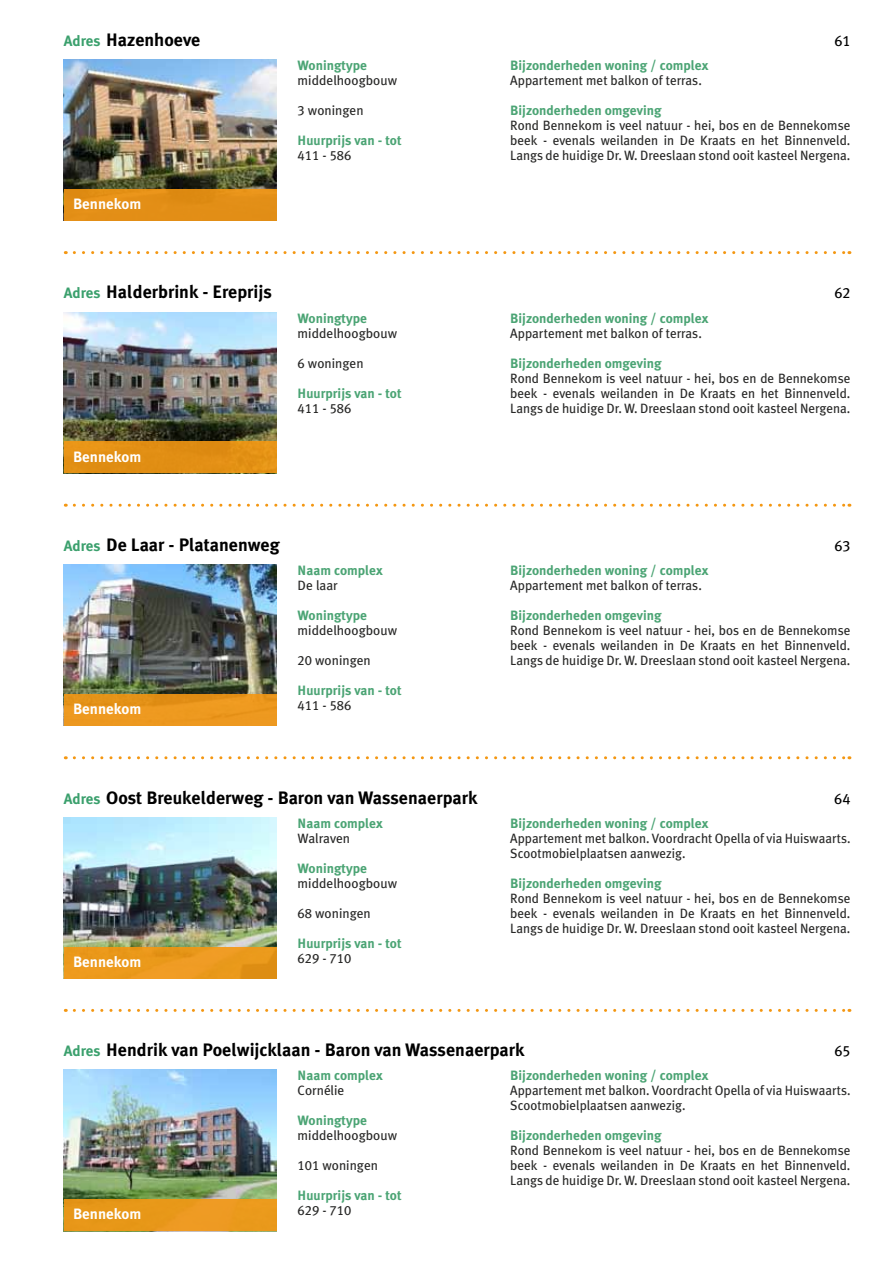
<style>
.page{position:relative;width:893px;height:1263px;background:#fff}
.page>*{position:absolute;margin:0;border:0;box-sizing:border-box;transform-origin:0 0}
.t1{font:700 18px "Meta Plus Lining";color:#000}
.t2{font:700 15px "Meta Plus Lining";color:#fff}
.t3{font:15px "Meta Plus Lining";color:#000}
.t4{font:13.5px/15px "Meta Plus Lining";color:#282827;text-align:justify}
.t5{font:700 13.5px "Meta Plus Lining";color:#4ba474}
.s1{font-size:15px;color:#3ba06d}
</style>
<div class="page">
<svg style="left:74px;top:251px;width:776px;height:3px"></svg>
<svg style="left:74px;top:504px;width:776px;height:3px"></svg>
<svg style="left:74px;top:756px;width:776px;height:3px"></svg>
<svg style="left:74px;top:1009px;width:776px;height:3px"></svg>
<img style="left:64px;top:60px;width:212px;height:129px">
<div style="left:64px;top:189px;width:212px;height:32px;background:#e38e16"></div>
<img style="left:64px;top:312px;width:212px;height:129px">
<div style="left:64px;top:441px;width:212px;height:32px;background:#e28f14"></div>
<img style="left:64px;top:565px;width:212px;height:129px">
<div style="left:64px;top:694px;width:212px;height:32px;background:linear-gradient(to right,#e9961c,#ec971e)"></div>
<img style="left:64px;top:817px;width:212px;height:129px">
<div style="left:64px;top:946px;width:212px;height:32px;background:linear-gradient(to right,#ed9a1d,#e7961b)"></div>
<img style="left:64px;top:1070px;width:212px;height:129px">
<div style="left:64px;top:1199px;width:212px;height:32px;background:#e99819"></div>
<h1 class="t1" style="left:64px;top:29px;width:138px"><span class="s1">Adres</span> Hazenhoeve</h1>
<p class="t2" style="left:73px;top:195px;width:70px">Bennekom</p>
<p class="t5" style="left:298px;top:58px;width:71px">Woningtype</p>
<p class="t4" style="left:298px;top:73px;width:101px">middelhoogbouw</p>
<p class="t4" style="left:298px;top:103px;width:67px">3 woningen</p>
<p class="t5" style="left:298px;top:133px;width:105px">Huurprijs van - tot</p>
<p class="t4" style="left:298px;top:148px;width:55px">411 - 586</p>
<h1 class="t1" style="left:64px;top:282px;width:210px"><span class="s1">Adres</span> Halderbrink - Ereprijs</h1>
<p class="t2" style="left:73px;top:448px;width:70px">Bennekom</p>
<p class="t5" style="left:298px;top:310px;width:71px">Woningtype</p>
<p class="t4" style="left:298px;top:325px;width:101px">middelhoogbouw</p>
<p class="t4" style="left:298px;top:355px;width:67px">6 woningen</p>
<p class="t5" style="left:298px;top:385px;width:105px">Huurprijs van - tot</p>
<p class="t4" style="left:298px;top:400px;width:55px">411 - 586</p>
<h1 class="t1" style="left:64px;top:534px;width:217px"><span class="s1">Adres</span> De Laar - Platanenweg</h1>
<p class="t2" style="left:73px;top:700px;width:70px">Bennekom</p>
<p class="t5" style="left:298px;top:563px;width:87px">Naam complex</p>
<p class="t4" style="left:298px;top:578px;width:42px">De laar</p>
<p class="t5" style="left:298px;top:608px;width:71px">Woningtype</p>
<p class="t4" style="left:298px;top:623px;width:101px">middelhoogbouw</p>
<p class="t4" style="left:298px;top:653px;width:75px">20 woningen</p>
<p class="t5" style="left:298px;top:683px;width:105px">Huurprijs van - tot</p>
<p class="t4" style="left:298px;top:698px;width:55px">411 - 586</p>
<h1 class="t1" style="left:64px;top:787px;width:415px"><span class="s1">Adres</span> Oost Breukelderweg - Baron van Wassenaerpark</h1>
<p class="t2" style="left:73px;top:953px;width:70px">Bennekom</p>
<p class="t5" style="left:298px;top:815px;width:87px">Naam complex</p>
<p class="t4" style="left:298px;top:830px;width:54px">Walraven</p>
<p class="t5" style="left:298px;top:860px;width:71px">Woningtype</p>
<p class="t4" style="left:298px;top:875px;width:101px">middelhoogbouw</p>
<p class="t4" style="left:298px;top:905px;width:75px">68 woningen</p>
<p class="t5" style="left:298px;top:935px;width:105px">Huurprijs van - tot</p>
<p class="t4" style="left:298px;top:950px;width:55px">629 - 710</p>
<p class="t3" style="left:834px;top:32px;width:18px">61</p>
<p class="t5" style="left:510px;top:58px;width:200px">Bijzonderheden woning / complex</p>
<p class="t4" style="left:510px;top:73px;width:193px">Appartement met balkon of terras.</p>
<p class="t5" style="left:510px;top:103px;width:153px">Bijzonderheden omgeving</p>
<p class="t4" style="left:510px;top:118px;width:342px">Rond Bennekom is veel natuur - hei, bos en de Bennekomse beek - evenals weilanden in De Kraats en het Binnenveld.<br>Langs de huidige Dr. W. Dreeslaan stond ooit kasteel Nergena.</p>
<p class="t3" style="left:834px;top:285px;width:18px">62</p>
<p class="t5" style="left:510px;top:310px;width:200px">Bijzonderheden woning / complex</p>
<p class="t4" style="left:510px;top:325px;width:193px">Appartement met balkon of terras.</p>
<p class="t5" style="left:510px;top:355px;width:153px">Bijzonderheden omgeving</p>
<p class="t4" style="left:510px;top:370px;width:342px">Rond Bennekom is veel natuur - hei, bos en de Bennekomse beek - evenals weilanden in De Kraats en het Binnenveld.<br>Langs de huidige Dr. W. Dreeslaan stond ooit kasteel Nergena.</p>
<p class="t3" style="left:834px;top:537px;width:18px">63</p>
<p class="t5" style="left:510px;top:563px;width:200px">Bijzonderheden woning / complex</p>
<p class="t4" style="left:510px;top:578px;width:193px">Appartement met balkon of terras.</p>
<p class="t5" style="left:510px;top:608px;width:153px">Bijzonderheden omgeving</p>
<p class="t4" style="left:510px;top:623px;width:342px">Rond Bennekom is veel natuur - hei, bos en de Bennekomse beek - evenals weilanden in De Kraats en het Binnenveld.<br>Langs de huidige Dr. W. Dreeslaan stond ooit kasteel Nergena.</p>
<p class="t3" style="left:834px;top:790px;width:18px">64</p>
<p class="t5" style="left:510px;top:815px;width:200px">Bijzonderheden woning / complex</p>
<p class="t4" style="left:510px;top:830px;width:342px">Appartement met balkon. Voordracht Opella of via Huiswaarts.<br>Scootmobielplaatsen aanwezig.</p>
<p class="t5" style="left:510px;top:875px;width:153px">Bijzonderheden omgeving</p>
<p class="t4" style="left:510px;top:890px;width:342px">Rond Bennekom is veel natuur - hei, bos en de Bennekomse beek - evenals weilanden in De Kraats en het Binnenveld.<br>Langs de huidige Dr. W. Dreeslaan stond ooit kasteel Nergena.</p>
<h1 class="t1" style="left:64px;top:1039px;width:462px"><span class="s1">Adres</span> Hendrik van Poelwijcklaan - Baron van Wassenaerpark</h1>
<p class="t3" style="left:834px;top:1042px;width:18px">65</p>
<p class="t2" style="left:73px;top:1205px;width:70px">Bennekom</p>
<p class="t5" style="left:298px;top:1068px;width:87px">Naam complex</p>
<p class="t4" style="left:298px;top:1083px;width:48px">Cornélie</p>
<p class="t5" style="left:298px;top:1113px;width:71px">Woningtype</p>
<p class="t4" style="left:298px;top:1128px;width:101px">middelhoogbouw</p>
<p class="t4" style="left:298px;top:1158px;width:82px">101 woningen</p>
<p class="t5" style="left:298px;top:1188px;width:105px">Huurprijs van - tot</p>
<p class="t4" style="left:298px;top:1203px;width:55px">629 - 710</p>
<p class="t5" style="left:510px;top:1068px;width:200px">Bijzonderheden woning / complex</p>
<p class="t4" style="left:510px;top:1083px;width:342px">Appartement met balkon. Voordracht Opella of via Huiswaarts.<br>Scootmobielplaatsen aanwezig.</p>
<p class="t5" style="left:510px;top:1128px;width:153px">Bijzonderheden omgeving</p>
<p class="t4" style="left:510px;top:1143px;width:342px">Rond Bennekom is veel natuur - hei, bos en de Bennekomse beek - evenals weilanden in De Kraats en het Binnenveld.<br>Langs de huidige Dr. W. Dreeslaan stond ooit kasteel Nergena.</p>
</div>
